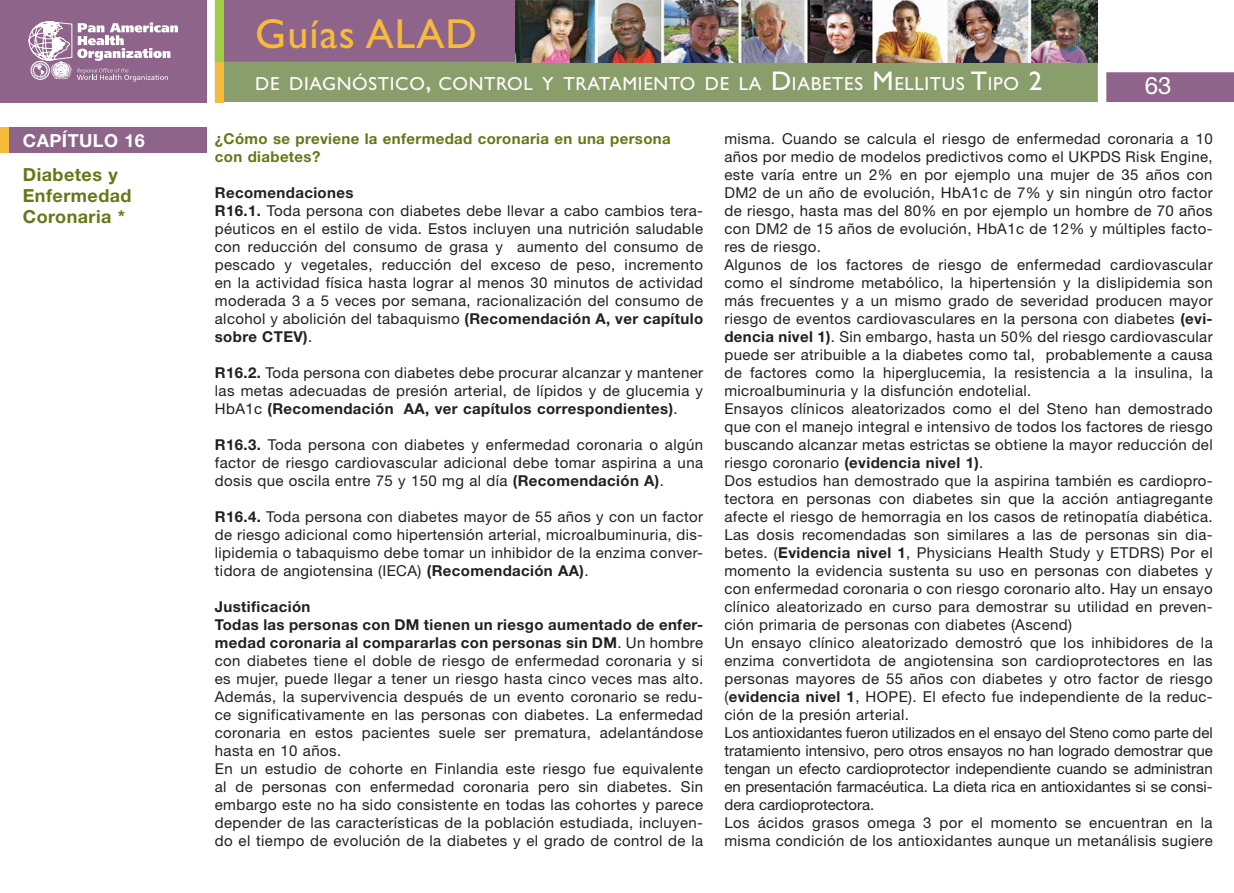
<style>
.page{position:relative;width:1234px;height:893px;background:#fff}
.page>*{position:absolute;margin:0;border:0;box-sizing:border-box;transform-origin:0 0}
.t1{font:42px "Gill Sans";letter-spacing:.025em;color:#f6bb3c}
.t2{font:24px "Helvetica Neue LT Std";color:#fff}
.t3{font:18.9px "Gill Sans";letter-spacing:.035em;color:#fff}
.titulo{font:700 18px/21px "Helvetica Neue";letter-spacing:.025em;color:#677717}
.titulo-2{font:700 18px "Helvetica Neue";letter-spacing:.025em;color:#fff}
.texto{font:15px/18px "Helvetica Neue";letter-spacing:.025em;color:#231f20;text-align:justify}
.Sección_subtitulos{font:700 15px/18px "Helvetica Neue";letter-spacing:.025em;color:#677717}
.texto-2{font:700 15px "Helvetica Neue";letter-spacing:.025em;color:#231f20}
.s1{font-size:27px}
.s2{font-weight:700}
</style>
<div class="page">
<div style="left:223px;top:62px;width:874px;height:40px;background:#8a9e6b"></div>
<div style="left:223px;top:0;width:292px;height:62px;background:#8f648a"></div>
<div style="left:1106px;top:72px;width:127px;height:30px;background:#8f648a"></div>
<div style="left:0;top:0;width:206px;height:102px;background:#8f648a"></div>
<svg style="left:28px;top:21px;width:150px;height:60px"></svg>
<div style="left:215px;top:0;width:8px;height:102px;background:#f6bb3c"></div>
<div style="left:215px;top:0;width:8px;height:62px;background:#a0cd44"></div>
<img style="left:515px;top:0;width:582px;height:62px">
<div style="left:0;top:128px;width:206px;height:25px;background:#8f648a"></div>
<div style="left:0;top:128px;width:9px;height:25px;background:#f6bb3c"></div>
<p class="titulo-2" style="left:23px;top:129px;width:124px">CAPÍTULO 16</p>
<p class="titulo" style="left:23px;top:163px;width:110px">Diabetes y<br>Enfermedad<br>Coronaria *</p>
<h1 class="t1" style="left:255px;top:10px;width:223px">Guías ALAD</h1>
<p class="t3" style="left:255px;top:73px;width:788px">DE DIAGNÓSTICO<span class="s1">,</span> CONTROL Y TRATAMIENTO DE LA <span class="s1">D</span> IABETES <span class="s1">M</span> ELLITUS <span class="s1">T</span>IPO <span class="s1">2</span></p>
<h2 class="t2" style="left:1144px;top:71px;width:28px">63</h2>
<p class="Sección_subtitulos" style="left:215px;top:129px;width:457px">¿Cómo se previene la enfermedad coronaria en una persona con diabetes?</p>
<p class="texto-2" style="left:215px;top:183px;width:140px">Recomendaciones</p>
<p class="texto" style="left:215px;top:201px;width:489px"><span class="s2">R16.1.</span> Toda persona con diabetes debe llevar a cabo cambios tera&shy;péuticos en el estilo de vida. Estos incluyen una nutrición saludable con reducción del consumo de grasa y aumento del consumo de pescado y vegetales, reducción del exceso de peso, incremento en la actividad física hasta lograr al menos 30 minutos de actividad moderada 3 a 5 veces por semana, racionalización del consumo de alcohol y abolición del tabaquismo <span class="s2">(Recomendación A, ver capítulo sobre CTEV)</span>.</p>
<p class="texto" style="left:215px;top:363px;width:489px"><span class="s2">R16.2.</span> Toda persona con diabetes debe procurar alcanzar y mantener las metas adecuadas de presión arterial, de lípidos y de glucemia y HbA1c <span class="s2">(Recomendación AA, ver capítulos correspondientes)</span>.</p>
<p class="texto" style="left:215px;top:435px;width:489px"><span class="s2">R16.3.</span> Toda persona con diabetes y enfermedad coronaria o algún factor de riesgo cardiovascular adicional debe tomar aspirina a una dosis que oscila entre 75 y 150 mg al día <span class="s2">(Recomendación A)</span>.</p>
<p class="texto" style="left:215px;top:507px;width:489px"><span class="s2">R16.4.</span> Toda persona con diabetes mayor de 55 años y con un factor de riesgo adicional como hipertensión arterial, microalbuminuria, dis&shy;lipidemia o tabaquismo debe tomar un inhibidor de la enzima conver&shy;tidora de angiotensina (IECA) <span class="s2">(Recomendación AA)</span>.</p>
<p class="texto-2" style="left:215px;top:597px;width:97px">Justificación</p>
<p class="texto" style="left:215px;top:615px;width:489px"><span class="s2">Todas las personas con DM tienen un riesgo aumentado de enfer&shy;medad coronaria al compararlas con personas sin DM</span>. Un hombre con diabetes tiene el doble de riesgo de enfermedad coronaria y si es mujer, puede llegar a tener un riesgo hasta cinco veces mas alto.<br>Además, la supervivencia después de un evento coronario se redu&shy;ce significativamente en las personas con diabetes. La enfermedad coronaria en estos pacientes suele ser prematura, adelantándose hasta en 10 años.</p>
<p class="texto" style="left:215px;top:759px;width:489px">En un estudio de cohorte en Finlandia este riesgo fue equivalente al de personas con enfermedad coronaria pero sin diabetes. Sin embargo este no ha sido consistente en todas las cohortes y parece depender de las características de la población estudiada, incluyen&shy;do el tiempo de evolución de la diabetes y el grado de control de la</p>
<p class="texto" style="left:724px;top:129px;width:489px">misma. Cuando se calcula el riesgo de enfermedad coronaria a 10 años por medio de modelos predictivos como el UKPDS Risk Engine, este varía entre un 2% en por ejemplo una mujer de 35 años con DM2 de un año de evolución, HbA1c de 7% y sin ningún otro factor de riesgo, hasta mas del 80% en por ejemplo un hombre de 70 años con DM2 de 15 años de evolución, HbA1c de 12% y múltiples facto&shy;res de riesgo.</p>
<p class="texto" style="left:724px;top:255px;width:489px">Algunos de los factores de riesgo de enfermedad cardiovascular como el síndrome metabólico, la hipertensión y la dislipidemia son más frecuentes y a un mismo grado de severidad producen mayor riesgo de eventos cardiovasculares en la persona con diabetes <span class="s2">(evi&shy;dencia nivel 1)</span>. Sin embargo, hasta un 50% del riesgo cardiovascular puede ser atribuible a la diabetes como tal, probablemente a causa de factores como la hiperglucemia, la resistencia a la insulina, la microalbuminuria y la disfunción endotelial.</p>
<p class="texto" style="left:724px;top:399px;width:489px">Ensayos clínicos aleatorizados como el del Steno han demostrado que con el manejo integral e intensivo de todos los factores de riesgo buscando alcanzar metas estrictas se obtiene la mayor reducción del riesgo coronario <span class="s2">(evidencia nivel 1)</span>.</p>
<p class="texto" style="left:724px;top:471px;width:489px">Dos estudios han demostrado que la aspirina también es cardiopro&shy;tectora en personas con diabetes sin que la acción antiagregante afecte el riesgo de hemorragia en los casos de retinopatía diabética.<br>Las dosis recomendadas son similares a las de personas sin dia&shy;betes. (<span class="s2">Evidencia nivel 1</span>, Physicians Health Study y ETDRS) Por el momento la evidencia sustenta su uso en personas con diabetes y con enfermedad coronaria o con riesgo coronario alto. Hay un ensayo clínico aleatorizado en curso para demostrar su utilidad en preven&shy;ción primaria de personas con diabetes (Ascend)</p>
<p class="texto" style="left:724px;top:633px;width:489px">Un ensayo clínico aleatorizado demostró que los inhibidores de la enzima convertidota de angiotensina son cardioprotectores en las personas mayores de 55 años con diabetes y otro factor de riesgo (<span class="s2">evidencia nivel 1</span>, HOPE). El efecto fue independiente de la reduc&shy;ción de la presión arterial.</p>
<p class="texto" style="left:724px;top:723px;width:489px">Los antioxidantes fueron utilizados en el ensayo del Steno como parte del tratamiento intensivo, pero otros ensayos no han logrado demostrar que tengan un efecto cardioprotector independiente cuando se administran en presentación farmacéutica. La dieta rica en antioxidantes si se consi&shy;dera cardioprotectora.</p>
<p class="texto" style="left:724px;top:813px;width:489px">Los ácidos grasos omega 3 por el momento se encuentran en la misma condición de los antioxidantes aunque un metanálisis sugiere</p>
</div>
